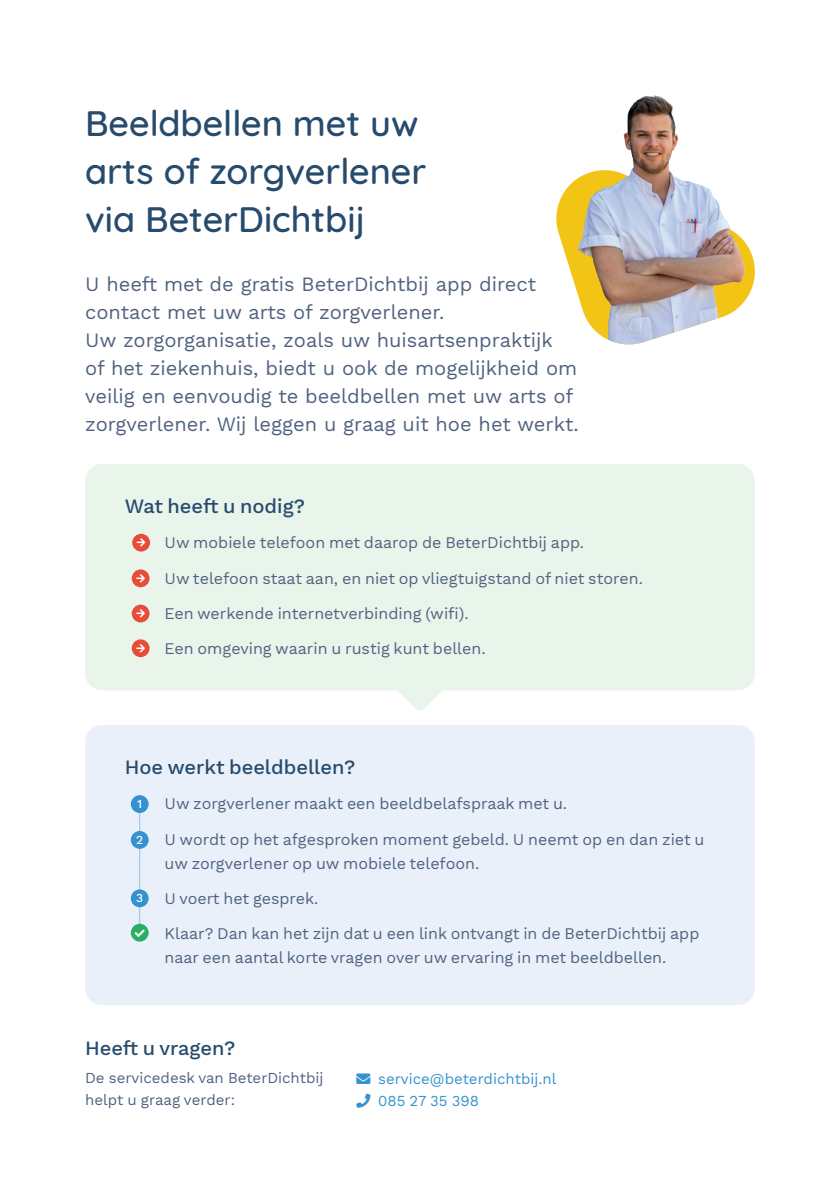
<style>
.page{position:relative;width:840px;height:1191px;background:#fff}
.page>*{position:absolute;margin:0;border:0;box-sizing:border-box;transform-origin:0 0}
.t1{font:500 36px/48px "Quicksand";color:#274b6d}
.t2{font:20px/28px "Work Sans";color:#506280}
.t3{font:500 20px "Work Sans";color:#274b6d}
.t4{font:16px/24px "Work Sans";color:#506280}
.t5{font:15px/22px "Work Sans";color:#506280}
.t6{font:15px "Work Sans";color:#3592cf}
.t7{font:500 12px "Work Sans";color:#fff}
</style>
<div class="page">
<svg style="left:397px;top:690px;width:46px;height:21px"></svg>
<div style="left:85px;top:464px;width:669px;height:226px;background:#e9f4ea;border-radius:17px"></div>
<div style="left:85px;top:725px;width:669px;height:280px;background:#e9f0f9;border-radius:17px"></div>
<div style="left:132px;top:534px;width:18px;height:17px;background:#e84c39;border-radius:50%"></div>
<hr style="left:139px;top:802px;width:1px;height:132px;background:#9dbee4">
<div style="left:132px;top:569px;width:17px;height:18px;background:#e84c39;border-radius:50%"></div>
<div style="left:132px;top:604px;width:17px;height:18px;background:#e84c39;border-radius:50%"></div>
<div style="left:132px;top:639px;width:17px;height:18px;background:#e84c39;border-radius:50%"></div>
<div style="left:131px;top:795px;width:17px;height:18px;background:#3592cf;border-radius:50%"></div>
<div style="left:131px;top:831px;width:17px;height:18px;background:#3592cf;border-radius:50%"></div>
<div style="left:131px;top:889px;width:17px;height:18px;background:#3592cf;border-radius:50%"></div>
<div style="left:131px;top:923px;width:17px;height:18px;background:#2aaf60;border-radius:50%"></div>
<svg style="left:556px;top:183px;width:199px;height:113px"></svg>
<img style="left:572px;top:95px;width:176px;height:249px">
<p class="t1" style="left:85px;top:96px;width:342px">Beeldbellen met uw arts of zorgverlener via BeterDichtbij</p>
<p class="t2" style="left:85px;top:271px;width:495px">U heeft met de gratis BeterDichtbij app direct contact met uw arts of zorgverlener.<br>Uw zorgorganisatie, zoals uw huisartsenpraktijk<br>of het ziekenhuis, biedt u ook de mogelijkheid om veilig en eenvoudig te beeldbellen met uw arts of zorgverlener. Wij leggen u graag uit hoe het werkt.</p>
<p class="t3" style="left:125px;top:494px;width:182px">Wat heeft u nodig?</p>
<p class="t4" style="left:164px;top:531px;width:421px">Uw mobiele telefoon met daarop de BeterDichtbij app.</p>
<p class="t4" style="left:164px;top:567px;width:479px">Uw telefoon staat aan, en niet op vliegtuigstand of niet storen.</p>
<p class="t4" style="left:164px;top:602px;width:305px">Een werkende internetverbinding (wifi).</p>
<p class="t4" style="left:164px;top:637px;width:322px">Een omgeving waarin u rustig kunt bellen.</p>
<p class="t3" style="left:125px;top:755px;width:232px">Hoe werkt beeldbellen?</p>
<p class="t4" style="left:164px;top:792px;width:404px">Uw zorgverlener maakt een beeldbelafspraak met u.</p>
<p class="t4" style="left:164px;top:828px;width:541px">U wordt op het afgesproken moment gebeld. U neemt op en dan ziet u uw zorgverlener op uw mobiele telefoon.</p>
<p class="t4" style="left:164px;top:887px;width:155px">U voert het gesprek.</p>
<p class="t4" style="left:164px;top:922px;width:536px">Klaar? Dan kan het zijn dat u een link ontvangt in de BeterDichtbij app naar een aantal korte vragen over uw ervaring in met beeldbellen.</p>
<p class="t7" style="left:137px;top:796px;width:7px">1</p>
<p class="t7" style="left:136px;top:832px;width:9px">2</p>
<p class="t7" style="left:136px;top:891px;width:9px">3</p>
<p class="t3" style="left:85px;top:1037px;width:152px">Heeft u vragen?</p>
<p class="t5" style="left:85px;top:1067px;width:240px">De servicedesk van BeterDichtbij helpt u graag verder:</p>
<p class="t6" style="left:356px;top:1070px;width:201px">■❖●□ service@beterdichtbij.nl</p>
<p class="t6" style="left:356px;top:1092px;width:124px">□■ 085 27 35 398</p>
</div>
